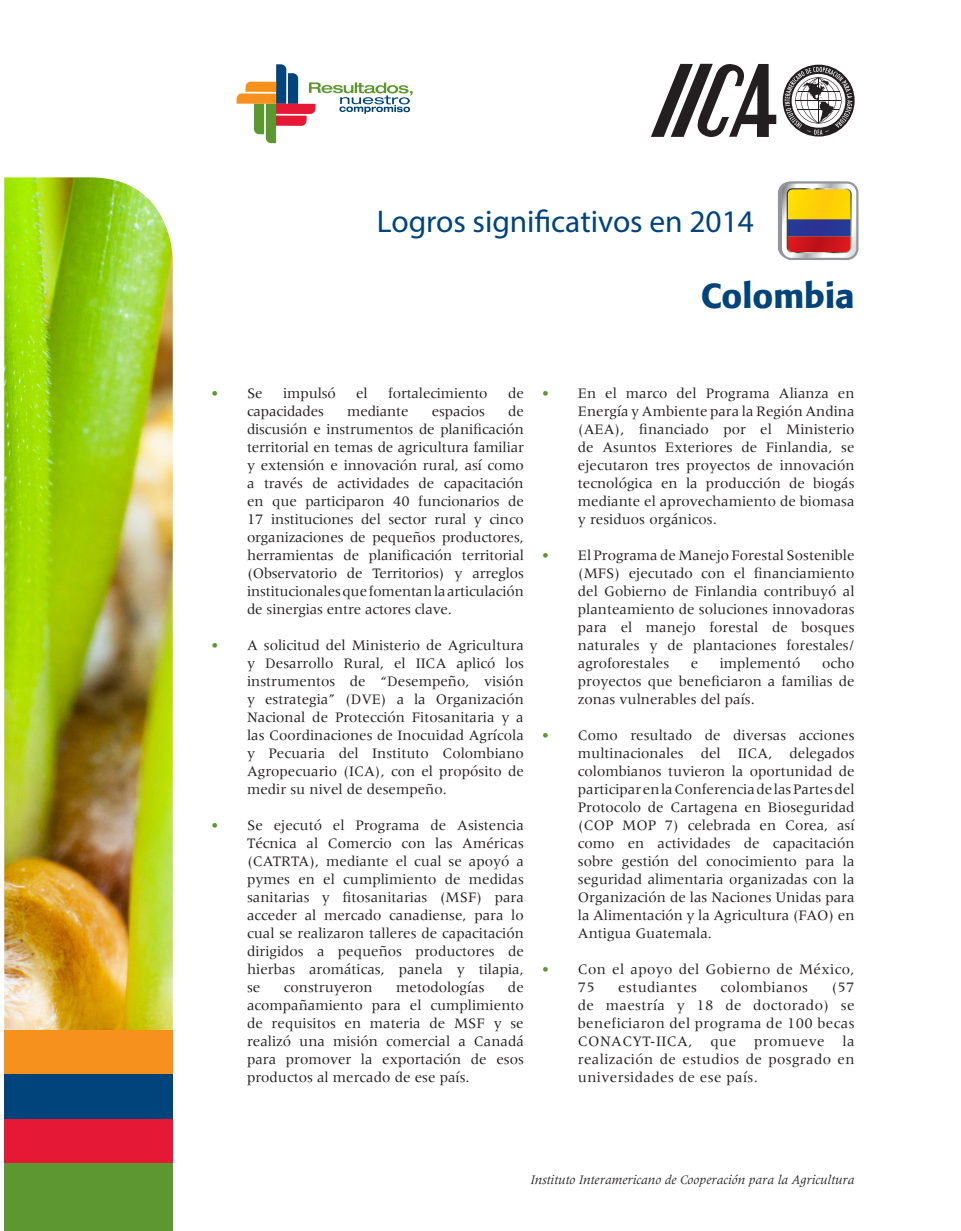
<style>
.page{position:relative;width:961px;height:1231px;background:#fff}
.page>*{position:absolute;margin:0;border:0;box-sizing:border-box;transform-origin:0 0}
.t1{font:500 34.5px "Formata";color:#00447b}
.t2{font:31.5px "Myriad Pro";color:#00447b}
.t3{font:15px/18px "Meridien";color:#231f20;text-align:justify}
.t4{font:15px/18px "Meridien";letter-spacing:.025em;color:#231f20}
.t5{font:italic 13.5px "Meridien";color:#231f20}
.s1{color:#5c9731}
</style>
<div class="page">
<img style="left:4px;top:177px;width:169px;height:853px">
<svg style="left:236px;top:64px;width:176px;height:79px"></svg>
<svg style="left:651px;top:63px;width:125px;height:74px"></svg>
<svg style="left:782px;top:65px;width:72px;height:71px"></svg>
<div style="left:4px;top:1030px;width:169px;height:44px;background:#f6911e"></div>
<div style="left:4px;top:1118px;width:169px;height:45px;background:#e51836"></div>
<div style="left:4px;top:1074px;width:169px;height:44px;background:#00447b"></div>
<div style="left:4px;top:1163px;width:169px;height:68px;background:#5c9731"></div>
<div style="left:779px;top:181px;width:79px;height:79px;border:4px solid #939598;border-radius:9px"></div>
<svg style="left:780px;top:184px;width:76px;height:74px;background:#bd9260"></svg>
<h2 class="t2" style="left:377px;top:202px;width:378px">Logros significativos en 2014</h2>
<p class="t1" style="left:700px;top:275px;width:155px">Colombia</p>
<p class="t3" style="left:211px;top:384px;width:53px"><span class="s1">•</span> Se</p>
<p class="t3" style="left:283px;top:384px;width:54px">impulsó</p>
<p class="t3" style="left:356px;top:384px;width:13px">el</p>
<p class="t3" style="left:388px;top:384px;width:101px">fortalecimiento</p>
<p class="t3" style="left:508px;top:384px;width:17px">de</p>
<p class="t3" style="left:247px;top:402px;width:78px">capacidades</p>
<p class="t3" style="left:347px;top:402px;width:63px">mediante</p>
<p class="t3" style="left:432px;top:402px;width:55px">espacios</p>
<p class="t3" style="left:247px;top:402px;width:278px;text-indent:261px">de discusión e instrumentos de planificación territorial en temas de agricultura familiar y extensión e innovación rural, así como a través de actividades de capacitación en que participaron 40 funcionarios de 17 instituciones del sector rural y cinco organizaciones de pequeños productores, herramientas de planificación territorial (Observatorio de Territorios) y arreglos institucionales que fomentan la articulación de sinergias entre actores clave.</p>
<p class="t3" style="left:247px;top:636px;width:278px;text-indent:-36px"><span class="s1">•</span> A solicitud del Ministerio de Agricultura y Desarrollo Rural, el IICA aplicó los instrumentos de “Desempeño, visión y estrategia” (DVE) a la Organización Nacional de Protección Fitosanitaria y a las Coordinaciones de Inocuidad Agrícola y Pecuaria del Instituto Colombiano Agropecuario (ICA), con el propósito de medir su nivel de desempeño.</p>
<p class="t3" style="left:247px;top:816px;width:278px;text-indent:-36px"><span class="s1">•</span> Se ejecutó el Programa de Asistencia Técnica al Comercio con las Américas (CATRTA), mediante el cual se apoyó a pymes en el cumplimiento de medidas sanitarias y fitosanitarias (MSF) para acceder al mercado canadiense, para lo cual se realizaron talleres de capacitación dirigidos a pequeños productores de hierbas aromáticas, panela y tilapia, se</p>
<p class="t3" style="left:284px;top:978px;width:90px">construyeron</p>
<p class="t3" style="left:396px;top:978px;width:90px">metodologías</p>
<p class="t3" style="left:247px;top:978px;width:278px;text-indent:261px">de acompañamiento para el cumplimiento de requisitos en materia de MSF y se realizó una misión comercial a Canadá para promover la exportación de esos productos al mercado de ese país.</p>
<p class="t3" style="left:578px;top:384px;width:278px;text-indent:-36px"><span class="s1">•</span> En el marco del Programa Alianza en Energía y Ambiente para la Región Andina (AEA), financiado por el Ministerio de Asuntos Exteriores de Finlandia, se ejecutaron tres proyectos de innovación tecnológica en la producción de biogás mediante el aprovechamiento de biomasa y residuos orgánicos.</p>
<p class="t3" style="left:578px;top:546px;width:278px;text-indent:-36px"><span class="s1">•</span> El Programa de Manejo Forestal Sostenible (MFS) ejecutado con el financiamiento del Gobierno de Finlandia contribuyó al planteamiento de soluciones innovadoras para el manejo forestal de bosques naturales y de plantaciones forestales/ agroforestales</p>
<p class="t3" style="left:690px;top:654px;width:9px">e</p>
<p class="t3" style="left:719px;top:654px;width:82px">implementó</p>
<p class="t3" style="left:578px;top:654px;width:278px;text-indent:244px">ocho proyectos que beneficiaron a familias de zonas vulnerables del país.</p>
<p class="t3" style="left:578px;top:726px;width:278px;text-indent:-36px"><span class="s1">•</span> Como resultado de diversas acciones multinacionales del IICA, delegados colombianos tuvieron la oportunidad de participar en la Conferencia de las Partes del Protocolo de Cartagena en Bioseguridad (COP MOP 7) celebrada en Corea, así como en actividades de capacitación sobre gestión del conocimiento para la seguridad alimentaria organizadas con la Organización de las Naciones Unidas para la Alimentación y la Agricultura (FAO) en Antigua Guatemala.</p>
<p class="t4" style="left:578px;top:960px;width:278px;text-indent:-36px"><span class="s1">•</span> Con el apoyo del Gobierno de México,<br>75</p>
<p class="t4" style="left:618px;top:978px;width:80px">estudiantes</p>
<p class="t4" style="left:720px;top:978px;width:89px">colombianos</p>
<p class="t3" style="left:578px;top:978px;width:278px;text-indent:253px">(57 de maestría y 18 de doctorado) se beneficiaron del programa de 100 becas CONACYT-IICA, que promueve la realización de estudios de posgrado en universidades de ese país.</p>
<p class="t5" style="left:530px;top:1173px;width:326px">Instituto Interamericano de Cooperación para la Agricultura</p>
</div>
